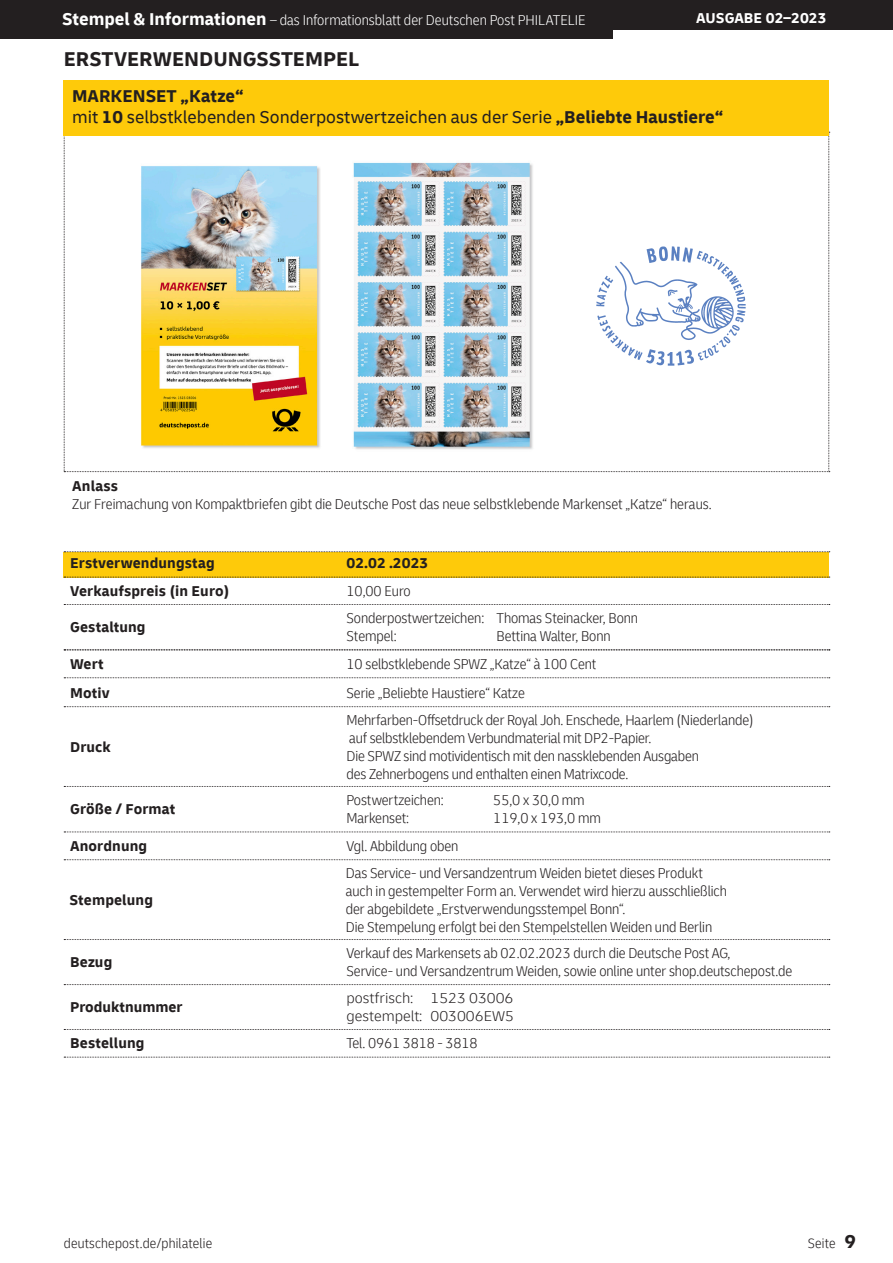
<style>
.page{position:relative;width:893px;height:1263px;background:#fff}
.page>*{position:absolute;margin:0;border:0;box-sizing:border-box;transform-origin:0 0}
.t1{font:700 21px "Delivery";color:#231f20}
.t2{font:18px/21.6px "Delivery";color:#231f20}
.t3{font:300 condensed 15px/18px "Delivery";letter-spacing:-.005em;color:#231f20}
.t4{font:700 15px "Delivery";letter-spacing:.01em;color:#231f20}
.t5{font:300 condensed 15px "Delivery";color:#fff}
.t6{font:300 15px/18px "Delivery";color:#231f20}
.t7{font:700 15px "Delivery";color:#fff}
.t8{font:300 condensed 14.25px "Delivery";letter-spacing:.015em;color:#231f20}
.s1{font-weight:700;font-stretch:normal;font-size:18px}
.s2{font-weight:700}
.s3{font-weight:700;font-stretch:normal;font-size:19.5px}
</style>
<div class="page">
<svg style="left:64px;top:132px;width:766px;height:340px"></svg>
<img style="left:111px;top:151px;width:217px;height:310px">
<div style="left:0;top:0;width:893px;height:30px;background:#231f20"></div>
<div style="left:0;top:0;width:612px;height:38px;background:#231f20"></div>
<div style="left:64px;top:81px;width:765px;height:55px;background:#feca0a"></div>
<div style="left:64px;top:552px;width:765px;height:25px;background:#feca0a"></div>
<img style="left:328px;top:151px;width:221px;height:310px">
<svg style="left:64px;top:551px;width:766px;height:1px"></svg>
<svg style="left:64px;top:577px;width:766px;height:1px"></svg>
<svg style="left:64px;top:604px;width:766px;height:1px"></svg>
<svg style="left:64px;top:649px;width:766px;height:2px;background:#a5a4a4"></svg>
<svg style="left:64px;top:677px;width:766px;height:1px"></svg>
<svg style="left:64px;top:706px;width:766px;height:1px"></svg>
<svg style="left:64px;top:939px;width:766px;height:1px"></svg>
<svg style="left:64px;top:984px;width:766px;height:1px"></svg>
<svg style="left:64px;top:786px;width:766px;height:1px"></svg>
<svg style="left:64px;top:831px;width:766px;height:1px"></svg>
<svg style="left:64px;top:1029px;width:766px;height:1px"></svg>
<svg style="left:64px;top:1057px;width:766px;height:1px"></svg>
<svg style="left:64px;top:859px;width:766px;height:1px"></svg>
<img style="left:592px;top:242px;width:157px;height:128px">
<p class="t5" style="left:62px;top:12px;width:525px"><span class="s1">Stempel &amp; Informationen</span> – das Informationsblatt der Deutschen Post PHILATELIE</p>
<p class="t7" style="left:696px;top:9px;width:132px">AUSGABE 02–2023</p>
<h1 class="t1" style="left:64px;top:46px;width:297px">ERSTVERWENDUNGSSTEMPEL</h1>
<p class="t2" style="left:72px;top:85px;width:653px"><span class="s2">MARKENSET „Katze“<br></span>mit <span class="s2">10</span> selbstklebenden Sonderpostwertzeichen aus der Serie <span class="s2">„Beliebte Haustiere“</span></p>
<p class="t4" style="left:72px;top:477px;width:47px">Anlass</p>
<p class="t3" style="left:72px;top:495px;width:641px">Zur Freimachung von Kompaktbriefen gibt die Deutsche Post das neue selbstklebende Markenset „Katze“ heraus.</p>
<p class="t4" style="left:70px;top:553px;width:146px">Erstverwendungstag</p>
<p class="t4" style="left:347px;top:553px;width:83px">02.02 .2023</p>
<p class="t4" style="left:70px;top:582px;width:161px">Verkaufspreis (in Euro)</p>
<p class="t3" style="left:347px;top:582px;width:66px">10,00 Euro</p>
<p class="t4" style="left:70px;top:618px;width:77px">Gestaltung</p>
<p class="t3" style="left:347px;top:609px;width:293px">Sonderpostwertzeichen: Thomas Steinacker, Bonn<br>Stempel:</p>
<p class="t3" style="left:497px;top:627px;width:116px">Bettina Walter, Bonn</p>
<p class="t4" style="left:70px;top:654px;width:35px">Wert</p>
<p class="t3" style="left:347px;top:655px;width:251px">10 selbstklebende SPWZ „Katze“ à 100 Cent</p>
<p class="t4" style="left:70px;top:683px;width:41px">Motiv</p>
<p class="t3" style="left:347px;top:683px;width:180px">Serie „Beliebte Haustiere“ Katze</p>
<p class="t4" style="left:70px;top:737px;width:42px">Druck</p>
<p class="t4" style="left:70px;top:800px;width:107px">Größe / Format</p>
<p class="t3" style="left:347px;top:711px;width:409px">Mehrfarben-Offsetdruck der Royal Joh. Enschede, Haarlem (Niederlande) auf selbstklebendem Verbundmaterial mit DP2-Papier.<br>Die SPWZ sind motividentisch mit den nassklebenden Ausgaben<br>des Zehnerbogens und enthalten einen Matrixcode.</p>
<p class="t3" style="left:347px;top:791px;width:99px">Postwertzeichen:</p>
<p class="t3" style="left:493px;top:791px;width:93px">55,0 x 30,0 mm</p>
<p class="t3" style="left:347px;top:809px;width:64px">Markenset:</p>
<p class="t3" style="left:493px;top:809px;width:109px">119,0 x 193,0 mm</p>
<p class="t4" style="left:70px;top:836px;width:79px">Anordnung</p>
<p class="t3" style="left:347px;top:836px;width:113px">Vgl. Abbildung oben</p>
<p class="t4" style="left:69px;top:890px;width:85px">Stempelung</p>
<p class="t3" style="left:346px;top:864px;width:383px">Das Service- und Versandzentrum Weiden bietet dieses Produkt auch in gestempelter Form an. Verwendet wird hierzu ausschließlich der abgebildete „Erstverwendungsstempel Bonn“.<br>Die Stempelung erfolgt bei den Stempelstellen Weiden und Berlin</p>
<p class="t4" style="left:70px;top:953px;width:44px">Bezug</p>
<p class="t3" style="left:347px;top:944px;width:447px">Verkauf des Markensets ab 02.02.2023 durch die Deutsche Post AG,<br>Service- und Versandzentrum Weiden, sowie online unter shop.deutschepost.de</p>
<p class="t4" style="left:70px;top:998px;width:114px">Produktnummer</p>
<p class="t6" style="left:347px;top:989px;width:169px">postfrisch: 1523 03006 gestempelt: 003006EW5</p>
<p class="t4" style="left:70px;top:1034px;width:76px">Bestellung</p>
<p class="t3" style="left:347px;top:1034px;width:133px">Tel. 0961 3818 - 3818</p>
<p class="t8" style="left:64px;top:1235px;width:150px">deutschepost.de/philatelie</p>
<p class="t8" style="left:808px;top:1235px;width:50px">Seite <span class="s3">9</span></p>
</div>
